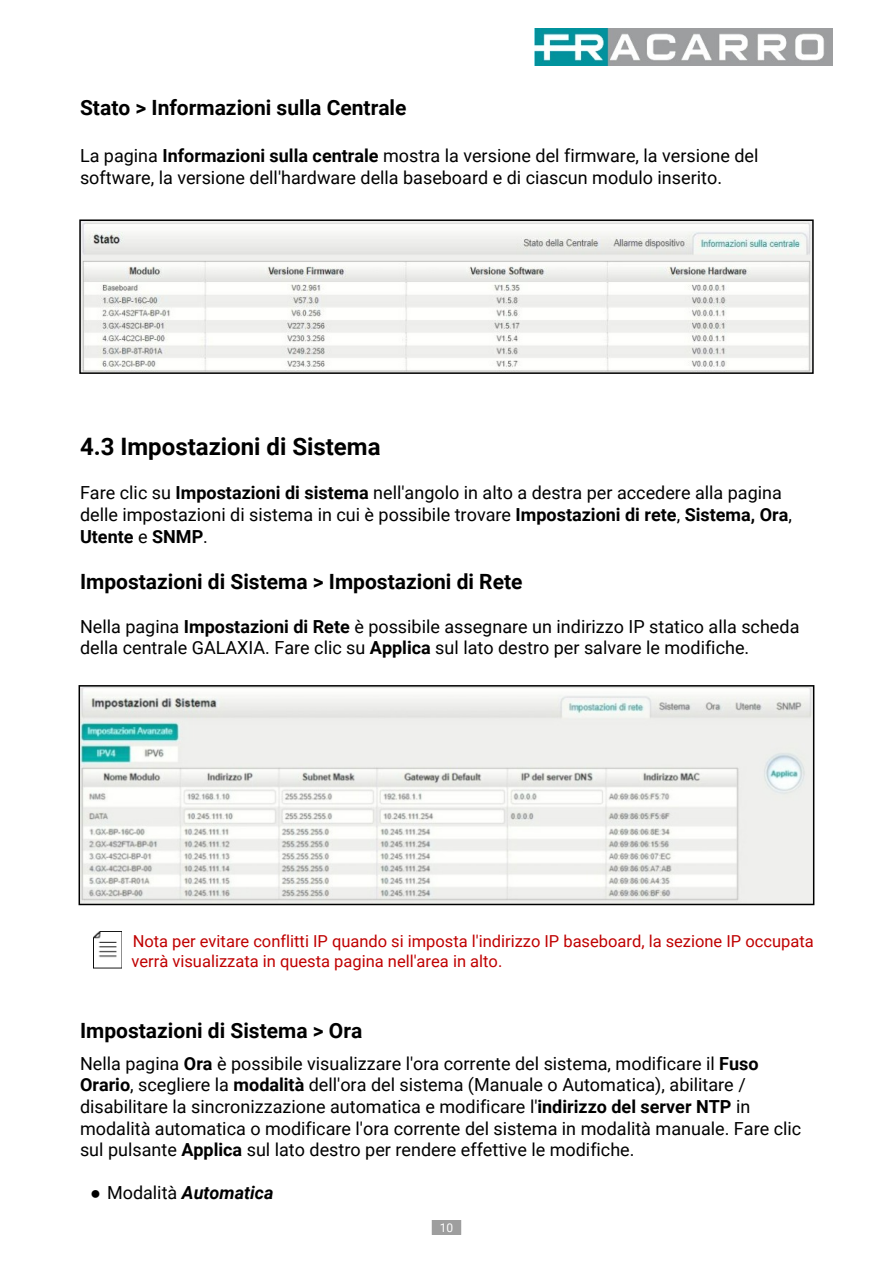
<style>
.page{position:relative;width:893px;height:1263px;background:#fff}
.page>*{position:absolute;margin:0;border:0;box-sizing:border-box;transform-origin:0 0}
.t1{font:700 24px "Roboto";color:#000}
.t2{font:700 21px "Roboto";color:#000}
.t3{font:18px/21.6px "Roboto";color:#000}
.t4{font:italic 700 18px "Roboto";color:#000}
.t5{font:16.5px/19.8px "Roboto";color:#c00000}
.t6{font:12px "Roboto";color:#fefefe}
.s1{font-weight:700}
.s2{font-family:"Times New Roman"}
.s3{font-weight:400;font-style:normal}
</style>
<div class="page">
<img style="left:535px;top:28px;width:297px;height:38px">
<div style="left:432px;top:1220px;width:29px;height:15px;background:#9e9e9e"></div>
<img style="left:94px;top:931px;width:28px;height:37px">
<img style="left:82px;top:222px;width:729px;height:149px">
<div style="left:79px;top:219px;width:735px;height:155px;border:2px solid #000"></div>
<img style="left:82px;top:688px;width:729px;height:214px">
<div style="left:79px;top:685px;width:735px;height:220px;border:2px solid #000"></div>
<p class="t2" style="left:80px;top:99px;width:328px">Stato &gt; Informazioni sulla Centrale</p>
<p class="t3" style="left:80px;top:147px;width:680px">La pagina <span class="s1">Informazioni sulla centrale</span> mostra la versione del firmware, la versione del software, la versione dell'hardware della baseboard e di ciascun modulo inserito.</p>
<h1 class="t1" style="left:80px;top:437px;width:302px">4.3 Impostazioni di Sistema</h1>
<p class="t3" style="left:80px;top:484px;width:713px">Fare clic su <span class="s1">Impostazioni di sistema</span> nell'angolo in alto a destra per accedere alla pagina delle impostazioni di sistema in cui è possibile trovare <span class="s1">Impostazioni di rete</span>, <span class="s1">Sistema, Ora</span>,<br><span class="s1">Utente</span> e <span class="s1">SNMP</span>.</p>
<p class="t2" style="left:80px;top:573px;width:444px">Impostazioni di Sistema &gt; Impostazioni di Rete</p>
<p class="t3" style="left:80px;top:617px;width:721px">Nella pagina <span class="s1">Impostazioni di Rete</span> è possibile assegnare un indirizzo IP statico alla scheda della centrale GALAXIA. Fare clic su <span class="s1">Applica</span> sul lato destro per salvare le modifiche.</p>
<p class="t5" style="left:131px;top:933px;width:684px">Nota per evitare conflitti IP quando si imposta l'indirizzo IP baseboard, la sezione IP occupata verrà visualizzata in questa pagina nell'area in alto.</p>
<p class="t2" style="left:80px;top:1023px;width:284px">Impostazioni di Sistema &gt; Ora</p>
<p class="t3" style="left:80px;top:1054px;width:723px">Nella pagina <span class="s1">Ora</span> è possibile visualizzare l'ora corrente del sistema, modificare il <span class="s1">Fuso Orario</span>, scegliere la <span class="s1">modalità</span> dell'ora del sistema (Manuale o Automatica), abilitare / disabilitare la sincronizzazione automatica e modificare l'<span class="s1">indirizzo del server NTP</span> in modalità automatica o modificare l'ora corrente del sistema in modalità manuale. Fare clic sul pulsante <span class="s1">Applica</span> sul lato destro per rendere effettive le modifiche.</p>
<p class="t4" style="left:90px;top:1186px;width:185px"><span class="s2">●</span> <span class="s3">Modalità</span> Automatica</p>
<p class="t6" style="left:440px;top:1223px;width:15px">10</p>
</div>
